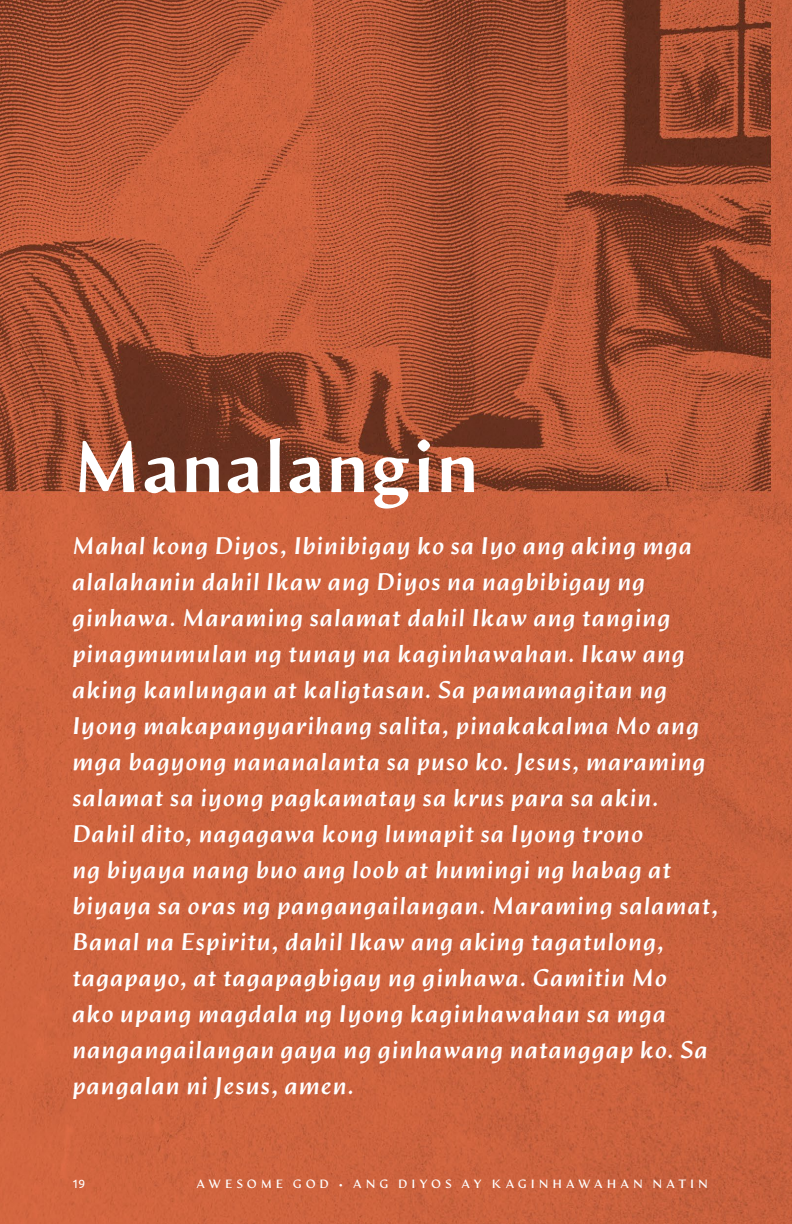
<style>
.page{position:relative;width:792px;height:1224px;background:#fff}
.page>*{position:absolute;margin:0;border:0;box-sizing:border-box;transform-origin:0 0}
.t1{font:800 72px "Artifex Hand CF";color:#fff}
.t2{font:italic 800 24px/36px "Artifex Hand CF";letter-spacing:.025em;color:#fff}
.t3{font:700 12px "Artifex Hand CF";letter-spacing:.32em;color:#fff}
.t4{font:12px "Ubuntu";color:#fff}
</style>
<div class="page">
<img style="left:0;top:0;width:792px;height:1224px">
<h1 class="t1" style="left:72px;top:423px;width:410px">Manalangin</h1>
<p class="t2" style="left:72px;top:529px;width:648px">Mahal kong Diyos, Ibinibigay ko sa Iyo ang aking mga alalahanin dahil Ikaw ang Diyos na nagbibigay ng ginhawa. Maraming salamat dahil Ikaw ang tanging pinagmumulan ng tunay na kaginhawahan. Ikaw ang aking kanlungan at kaligtasan. Sa pamamagitan ng Iyong makapangyarihang salita, pinakakalma Mo ang mga bagyong nananalanta sa puso ko. Jesus, maraming salamat sa iyong pagkamatay sa krus para sa akin.<br>Dahil dito, nagagawa kong lumapit sa Iyong trono<br>ng biyaya nang buo ang loob at humingi ng habag at biyaya sa oras ng pangangailangan. Maraming salamat, Banal na Espiritu, dahil Ikaw ang aking tagatulong, tagapayo, at tagapagbigay ng ginhawa. Gamitin Mo<br>ako upang magdala ng Iyong kaginhawahan sa mga nangangailangan gaya ng ginhawang natanggap ko. Sa pangalan ni Jesus, amen.</p>
<p class="t4" style="left:72px;top:1176px;width:15px">19</p>
<p class="t3" style="left:196px;top:1177px;width:246px">AWESOME GOD • ANG DI YOS</p>
<p class="t3" style="left:461px;top:1177px;width:42px">A Y KAGI</p>
<p class="t3" style="left:539px;top:1177px;width:41px">NHAWA</p>
<p class="t3" style="left:607px;top:1177px;width:58px">HA N NA</p>
<p class="t3" style="left:678px;top:1177px;width:31px">TIN</p>
</div>
